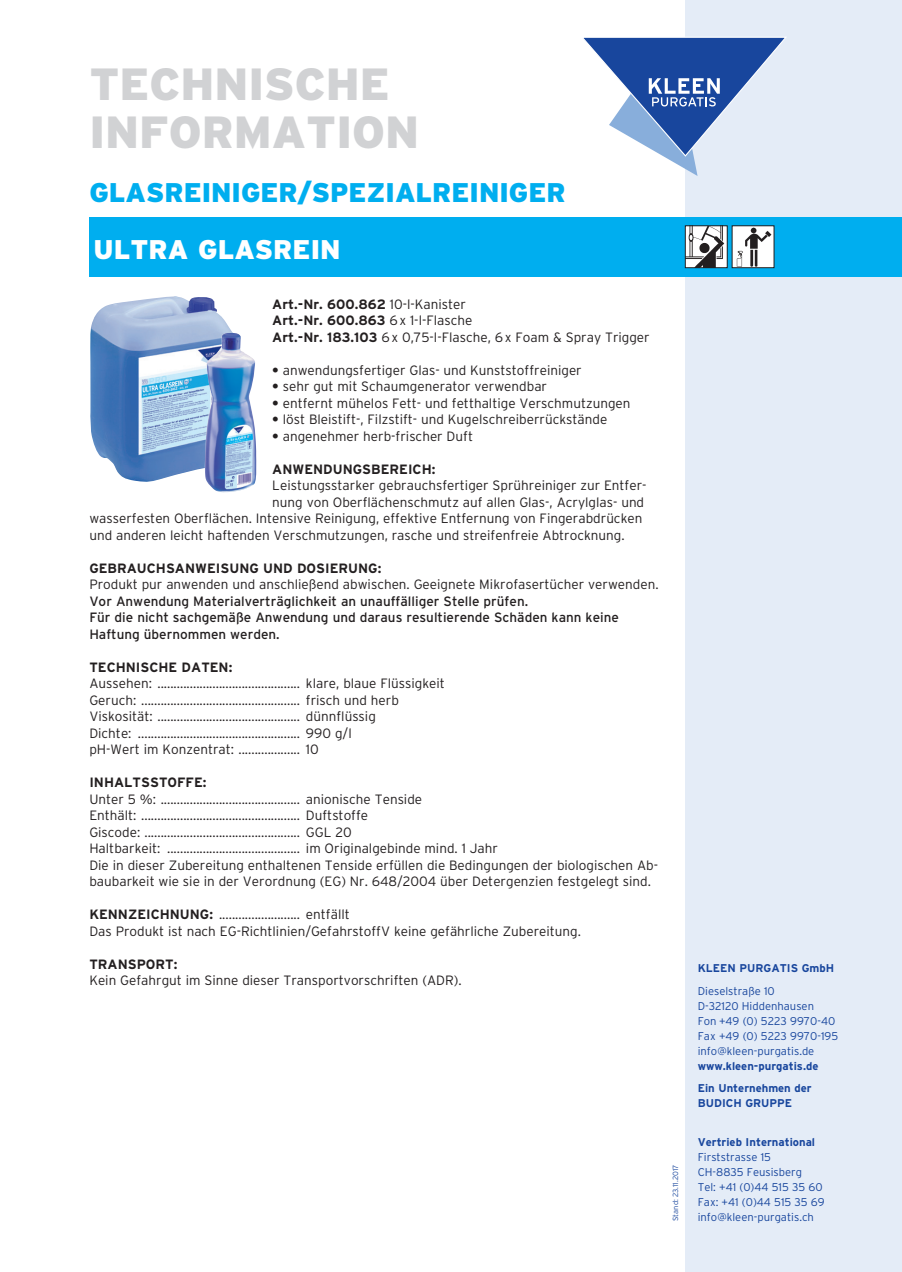
<style>
.page{position:relative;width:902px;height:1272px;background:#fff}
.page>*{position:absolute;margin:0;border:0;box-sizing:border-box;transform-origin:0 0}
.t1{font:900 45px/48px "Interstate";color:#d1d2d4}
.t2{font:900 27px "Interstate";color:#00aeef}
.t3{font:900 27px "Interstate";color:#fff}
.t4{font:300 13.5px/16.5px "Interstate";color:#231f20}
.t5{font:13.5px/16.5px "Interstate";color:#231f20}
.t6{font:700 13.5px "Interstate";color:#231f20}
.t7{font:300 11.25px/15px "Interstate";color:#18469d}
.t8{font:700 11.25px/22.5px "Interstate";color:#18469d}
.t9{font:300 7.5px "Interstate";color:#18469d}
.s1{font-weight:700}
</style>
<div class="page">
<div style="left:685px;top:0;width:216px;height:1271px;background:#e4ecf7"></div>
<div style="left:89px;top:217px;width:812px;height:59px;background:#00aeef"></div>
<svg style="left:583px;top:37px;width:204px;height:139px"></svg>
<img style="left:90px;top:296px;width:143px;height:186px">
<img style="left:687px;top:227px;width:38px;height:39px">
<div style="left:685px;top:225px;width:42px;height:43px;border:1px solid #231f20"></div>
<img style="left:733px;top:227px;width:39px;height:39px">
<div style="left:731px;top:225px;width:43px;height:43px;border:1px solid #231f20"></div>
<img style="left:204px;top:333px;width:52px;height:160px">
<h1 class="t1" style="left:89px;top:60px;width:331px">TECHNISCHE<br>INFORMATION</h1>
<h2 class="t2" style="left:89px;top:177px;width:478px">GLASREINIGER/SPEZIALREINIGER</h2>
<h2 class="t3" style="left:94px;top:234px;width:248px">ULTRA GLASREIN</h2>
<p class="t4" style="left:272px;top:295px;width:379px"><span class="s1">Art.-Nr. 600.862</span> 10-l-Kanister<br><span class="s1">Art.-Nr. 600.863</span> 6x 1-l-Flasche<br><span class="s1">Art.-Nr. 183.103</span> 6x 0,75-l-Flasche, 6x Foam &amp; Spray Trigger</p>
<p class="t4" style="left:272px;top:361px;width:311px"><span class="s1">•</span> anwendungsfertiger Glas- und Kunststoffreiniger</p>
<p class="t4" style="left:272px;top:378px;width:276px"><span class="s1">•</span> sehr gut mit Schaumgenerator verwendbar</p>
<p class="t4" style="left:272px;top:394px;width:360px"><span class="s1">•</span> entfernt mühelos Fett- und fetthaltige Verschmutzungen</p>
<p class="t4" style="left:272px;top:411px;width:336px"><span class="s1">•</span> löst Bleistift-, Filzstift- und Kugelschreiberrückstände</p>
<p class="t4" style="left:272px;top:427px;width:202px"><span class="s1">•</span> angenehmer herb-frischer Duft</p>
<p class="t6" style="left:272px;top:461px;width:165px">ANWENDUNGSBEREICH:</p>
<p class="t4" style="left:272px;top:477px;width:376px">Leistungsstarker gebrauchsfertiger Sprühreiniger zur Entfer-</p>
<p class="t4" style="left:272px;top:493px;width:373px">nung von Oberflächenschmutz auf allen Glas-, Acrylglas- und</p>
<p class="t4" style="left:89px;top:510px;width:554px">wasserfesten Oberflächen. Intensive Reinigung, effektive Entfernung von Fingerabdrücken</p>
<p class="t4" style="left:89px;top:526px;width:536px">und anderen leicht haftenden Verschmutzungen, rasche und streifenfreie Abtrocknung.</p>
<p class="t6" style="left:89px;top:560px;width:293px">GEBRAUCHSANWEISUNG UND DOSIERUNG:</p>
<p class="t4" style="left:89px;top:576px;width:570px">Produkt pur anwenden und anschließend abwischen. Geeignete Mikrofasertücher verwenden.</p>
<p class="t5" style="left:89px;top:592px;width:531px">Vor Anwendung Materialverträglichkeit an unauffälliger Stelle prüfen.<br>Für die nicht sachgemäße Anwendung und daraus resultierende Schäden kann keine<br>Haftung übernommen werden.</p>
<p class="t6" style="left:89px;top:659px;width:144px">TECHNISCHE DATEN:</p>
<p class="t4" style="left:89px;top:675px;width:357px">Aussehen: ............................................ klare, blaue Flüssigkeit Geruch: ................................................. frisch und herb Viskosität: ............................................ dünnflüssig<br>Dichte: .................................................. 990 g/l<br>pH-Wert im Konzentrat: ................... 10</p>
<p class="t6" style="left:89px;top:775px;width:119px">INHALTSSTOFFE:</p>
<p class="t4" style="left:89px;top:790px;width:570px">Unter 5 %: ........................................... anionische Tenside<br>Enthält: ................................................. Duftstoffe<br>Giscode: ................................................ GGL 20<br>Haltbarkeit: ......................................... im Originalgebinde mind. 1 Jahr<br>Die in dieser Zubereitung enthaltenen Tenside erfüllen die Bedingungen der biologischen Ab&shy;baubarkeit wie sie in der Verordnung (EG) Nr. 648/2004 über Detergenzien festgelegt sind.</p>
<p class="t4" style="left:89px;top:906px;width:493px"><span class="s1">KENNZEICHNUNG:</span> ......................... entfällt<br>Das Produkt ist nach EG-Richtlinien/GefahrstoffV keine gefährliche Zubereitung.</p>
<p class="t6" style="left:89px;top:956px;width:89px">TRANSPORT:</p>
<p class="t4" style="left:89px;top:972px;width:374px">Kein Gefahrgut im Sinne dieser Transportvorschriften (ADR).</p>
<p class="t9" style="left:671px;top:1220px;width:58px;rotate:-90deg">Stand: 23.11.2017</p>
<p class="t8" style="left:697px;top:957px;width:138px">KLEEN PURGATIS GmbH</p>
<p class="t7" style="left:697px;top:983px;width:142px">Dieselstraße 10<br>D-32120 Hiddenhausen<br>Fon +49 (0) 5223 9970-40<br>Fax +49 (0) 5223 9970-195 info@kleen-purgatis.de</p>
<p class="t8" style="left:697px;top:1054px;width:122px">www.kleen-purgatis.de<br>Ein Unternehmen der</p>
<p class="t8" style="left:697px;top:1092px;width:96px">BUDICH GRUPPE</p>
<p class="t8" style="left:697px;top:1130px;width:119px">Vertrieb International</p>
<p class="t7" style="left:697px;top:1149px;width:128px">Firststrasse 15<br>CH-8835 Feusisberg<br>Tel: +41 (0)44 515 35 60<br>Fax: +41 (0)44 515 35 69</p>
<p class="t7" style="left:697px;top:1209px;width:118px">info@kleen-purgatis.ch</p>
</div>
